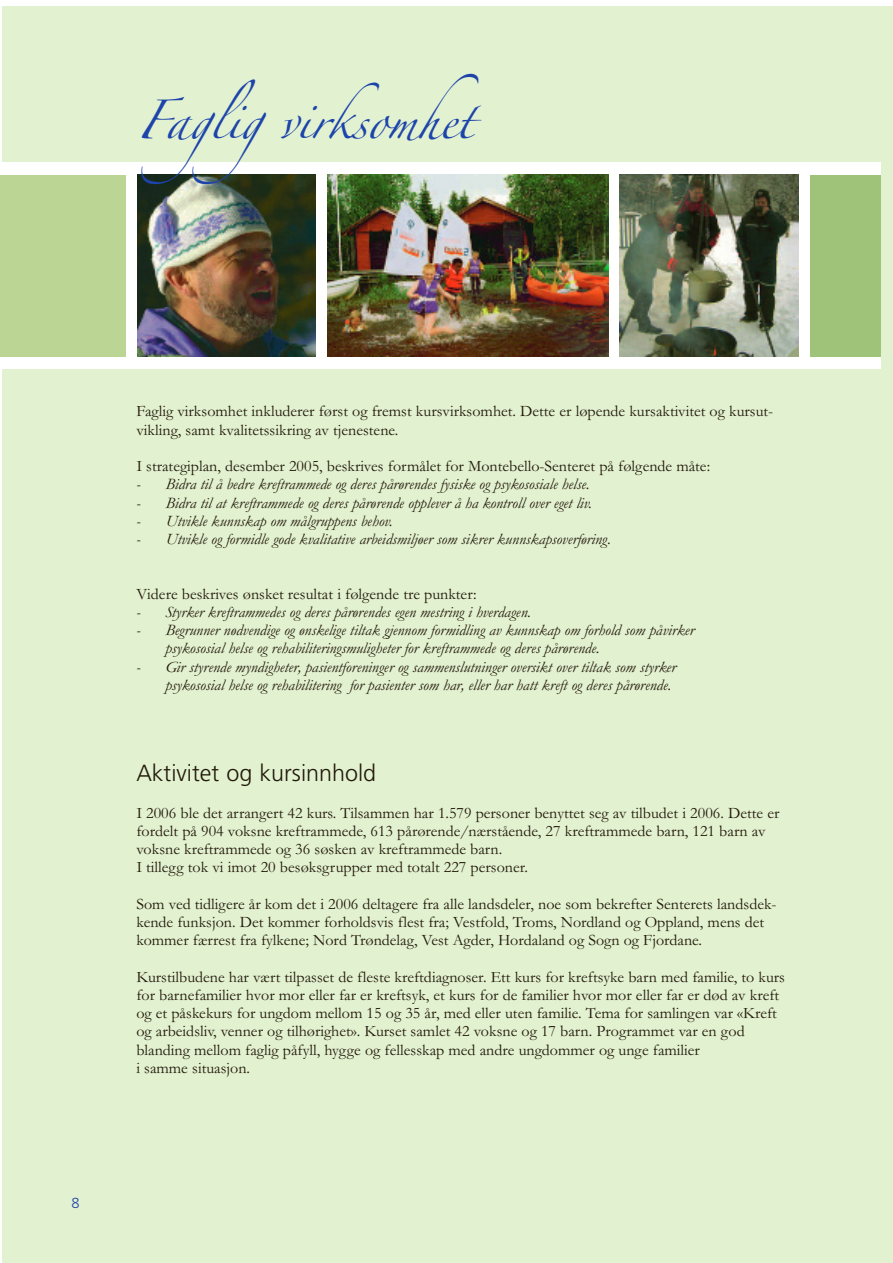
<style>
.page{position:relative;width:893px;height:1263px;background:#fff}
.page>*{position:absolute;margin:0;border:0;box-sizing:border-box;transform-origin:0 0}
.t1{font:34.95px "Zapfino";letter-spacing:-.035em;color:#1c44aa}
.t2{font:300 23.4px "Frutiger";color:#22190a}
.t3{font:16.05px/18.3px "Garamond";color:#22190a}
.t4{font:italic 16.05px/18.3px "Garamond";color:#22190a}
.t5{font:300 14.55px "Frutiger";color:#1c44aa}
</style>
<div class="page">
<div style="left:2px;top:6px;width:891px;height:1257px;background:#e2f1d0"></div>
<div style="left:0;top:162px;width:881px;height:207px;background:#fff"></div>
<div style="left:0;top:175px;width:126px;height:182px;background:#bbd595"></div>
<img style="left:137px;top:175px;width:179px;height:182px">
<img style="left:619px;top:175px;width:179px;height:182px">
<img style="left:328px;top:175px;width:281px;height:182px">
<div style="left:810px;top:175px;width:71px;height:182px;background:#9fc479"></div>
<h1 class="t1" style="left:136px;top:106px;width:344px">Fagligvirksomhet</h1>
<p class="t5" style="left:71px;top:1197px;width:10px">8</p>
<p class="t3" style="left:136px;top:404px;width:638px">Faglig virksomhet inkluderer først og fremst kursvirksomhet. Dette er løpende kursaktivitet og kursut&shy;vikling, samt kvalitetssikring av tjenestene.</p>
<p class="t3" style="left:136px;top:459px;width:575px">I strategiplan, desember 2005, beskrives formålet for Montebello-Senteret på følgende måte:</p>
<p class="t4" style="left:136px;top:477px;width:455px">- Bidra til å bedre kreftrammede og deres pårørendes fysiske og psykososiale helse.</p>
<p class="t4" style="left:136px;top:495px;width:457px">- Bidra til at kreftrammede og deres pårørende opplever å ha kontroll over eget liv.</p>
<p class="t4" style="left:136px;top:513px;width:258px">- Utvikle kunnskap om målgruppens behov.</p>
<p class="t4" style="left:136px;top:532px;width:476px">- Utvikle og formidle gode kvalitative arbeidsmiljøer som sikrer kunnskapsoverføring.</p>
<p class="t3" style="left:136px;top:586px;width:342px">Videre beskrives ønsket resultat i følgende tre punkter:</p>
<p class="t4" style="left:136px;top:604px;width:396px">- Styrker kreftrammedes og deres pårørendes egen mestring i hverdagen.</p>
<p class="t4" style="left:165px;top:623px;width:530px;text-indent:-29px">- Begrunner nødvendige og ønskelige tiltak gjennom formidling av kunnskap om forhold som påvirker psykososial helse og rehabiliteringsmuligheter for kreftrammede og deres pårørende.</p>
<p class="t4" style="left:165px;top:659px;width:512px;text-indent:-29px">- Gir styrende myndigheter, pasientforeninger og sammenslutninger oversikt over tiltak som styrker psykososial helse og rehabilitering for pasienter som har, eller har hatt kreft og deres pårørende.</p>
<h2 class="t2" style="left:136px;top:763px;width:241px">Aktivitet og kursinnhold</h2>
<p class="t3" style="left:136px;top:805px;width:644px">I 2006 ble det arrangert 42 kurs. Tilsammen har 1.579 personer benyttet seg av tilbudet i 2006. Dette er fordelt på 904 voksne kreftrammede, 613 pårørende/nærstående, 27 kreftrammede barn, 121 barn av voksne kreftrammede og 36 søsken av kreftrammede barn.<br>I tillegg tok vi imot 20 besøksgrupper med totalt 227 personer.</p>
<p class="t3" style="left:136px;top:896px;width:642px">Som ved tidligere år kom det i 2006 deltagere fra alle landsdeler, noe som bekrefter Senterets landsdek&shy;kende funksjon. Det kommer forholdsvis flest fra; Vestfold, Troms, Nordland og Oppland, mens det kommer færrest fra fylkene; Nord Trøndelag, Vest Agder, Hordaland og Sogn og Fjordane.</p>
<p class="t3" style="left:136px;top:969px;width:650px">Kurstilbudene har vært tilpasset de fleste kreftdiagnoser. Ett kurs for kreftsyke barn med familie, to kurs for barnefamilier hvor mor eller far er kreftsyk, et kurs for de familier hvor mor eller far er død av kreft og et påskekurs for ungdom mellom 15 og 35 år, med eller uten familie. Tema for samlingen var «Kreft og arbeidsliv, venner og tilhørighet». Kurset samlet 42 voksne og 17 barn. Programmet var en god blanding mellom faglig påfyll, hygge og fellesskap med andre ungdommer og unge familier<br>i samme situasjon.</p>
</div>
